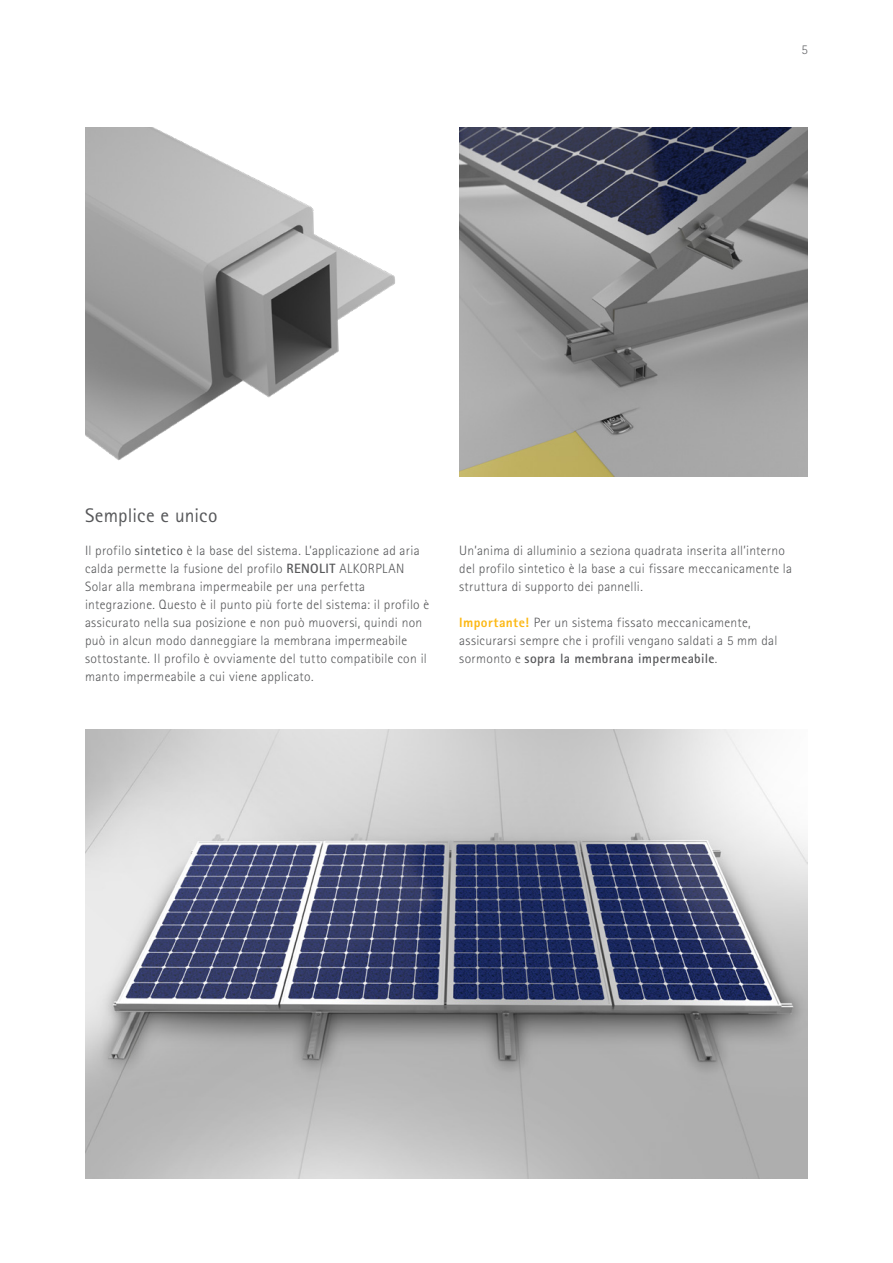
<style>
.page{position:relative;width:893px;height:1263px;background:#fff}
.page>*{position:absolute;margin:0;border:0;box-sizing:border-box;transform-origin:0 0}
.t1{font:19.65px "Rotis Sans Serif Pro";letter-spacing:.005em;color:#57585a}
.t2{font:300 13.5px/18px "Rotis Sans Serif Pro";letter-spacing:.025em;color:#57585a}
.t3{font:300 13.5px "Rotis Sans Serif Pro";color:#6c6d70}
.s1{font-weight:400}
.s2{font-weight:700}
.s3{font-weight:800;color:#fcb814}
</style>
<div class="page">
<img style="left:459px;top:128px;width:349px;height:348px">
<img style="left:85px;top:128px;width:310px;height:333px">
<img style="left:85px;top:729px;width:723px;height:450px">
<p class="t3" style="left:801px;top:42px;width:8px">5</p>
<p class="t1" style="left:85px;top:503px;width:134px">Semplice e unico</p>
<p class="t2" style="left:85px;top:541px;width:346px">Il profilo <span class="s1">sintetico</span> è la base del sistema. L’applicazione ad aria calda permette la fusione del profilo <span class="s2">RENOLIT</span> ALKORPLAN Solar alla membrana impermeabile per una perfetta integrazione. Questo è il punto più forte del sistema: il profilo è assicurato nella sua posizione e non può muoversi, quindi non può in alcun modo danneggiare la membrana impermeabile sottostante. Il profilo è ovviamente del tutto compatibile con il manto impermeabile a cui viene applicato.</p>
<p class="t2" style="left:459px;top:541px;width:334px">Un’anima di alluminio a seziona quadrata inserita all’interno del profilo sintetico è la base a cui fissare meccanicamente la struttura di supporto dei pannelli.</p>
<p class="t2" style="left:459px;top:613px;width:320px"><span class="s3">Importante!</span> Per un sistema fissato meccanicamente, assicurarsi sempre che i profili vengano saldati a 5 mm dal sormonto e <span class="s2">sopra la membrana impermeabile</span>.</p>
</div>
